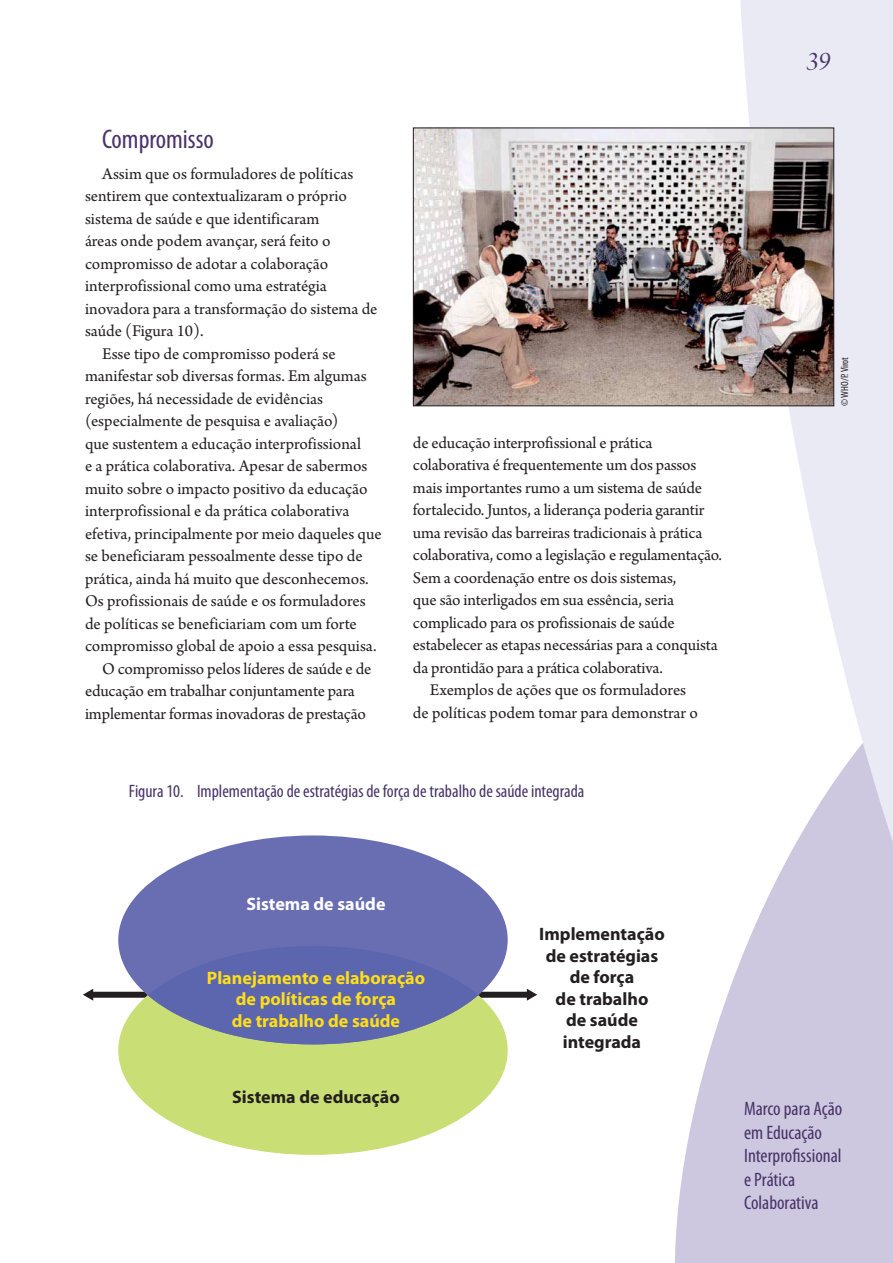
<style>
.page{position:relative;width:893px;height:1263px;background:#fff}
.page>*{position:absolute;margin:0;border:0;box-sizing:border-box;transform-origin:0 0}
.t1{font:condensed 27px "Myriad Pro";color:#483369}
.t2{font:27px "Arno Pro Italic Display";color:#483369}
.t3{font:condensed 19.5px/23.4px "Myriad Pro";color:#483369}
.t4{font:700 18px/21.6px "Myriad Pro";color:#231f20;text-align:center}
.t5{font:condensed 18px "Myriad Pro";color:#483369}
.t6{font:700 18px/21.6px "Myriad Pro";color:#ffde17;text-align:center}
.t7{font:700 18px "Myriad Pro";color:#fff}
.t8{font:17.25px "Arno Pro";letter-spacing:-.005em;color:#231f20}
.t9{font:condensed 10.5px "Myriad Pro";color:#231f20}
</style>
<div class="page">
<svg style="left:675px;top:1015px;width:218px;height:248px;fill:#cdc7df"></svg>
<svg style="left:721px;top:0;width:172px;height:1059px"></svg>
<img style="left:415px;top:130px;width:417px;height:274px">
<div style="left:413px;top:128px;width:421px;height:278px;border:1px solid #231f20"></div>
<div style="left:91px;top:992px;width:438px;height:6px;background:#231f20"></div>
<svg style="left:83px;top:989px;width:10px;height:12px"></svg>
<svg style="left:527px;top:989px;width:10px;height:12px"></svg>
<div style="left:118px;top:946px;width:390px;height:209px;background:#c9de74;border-radius:50%"></div>
<div style="left:118px;top:835px;width:390px;height:209px;background:#696eb3;border-radius:50%"></div>
<div style="left:148px;top:946px;width:330px;height:98px;background:#5c66af;border-radius:50%"></div>
<h1 class="t1" style="left:102px;top:123px;width:113px">Compromisso</h1>
<p class="t8" style="left:102px;top:164px;width:253px">Assim que os formuladores de políticas</p>
<p class="t8" style="left:85px;top:186px;width:263px">sentirem que contextualizaram o próprio</p>
<p class="t8" style="left:85px;top:209px;width:236px">sistema de saúde e que identificaram</p>
<p class="t8" style="left:85px;top:231px;width:247px">áreas onde podem avançar, será feito o</p>
<p class="t8" style="left:85px;top:254px;width:245px">compromisso de adotar a colaboração</p>
<p class="t8" style="left:85px;top:276px;width:243px">interprofissional como uma estratégia</p>
<p class="t8" style="left:85px;top:299px;width:294px">inovadora para a transformação do sistema de</p>
<p class="t8" style="left:85px;top:321px;width:120px">saúde (Figura 10).</p>
<p class="t8" style="left:102px;top:344px;width:235px">Esse tipo de compromisso poderá se</p>
<p class="t8" style="left:85px;top:366px;width:283px">manifestar sob diversas formas. Em algumas</p>
<p class="t8" style="left:85px;top:389px;width:240px">regiões, há necessidade de evidências</p>
<p class="t8" style="left:85px;top:411px;width:255px">(especialmente de pesquisa e avaliação)</p>
<p class="t8" style="left:85px;top:434px;width:277px">que sustentem a educação interprofissional</p>
<p class="t8" style="left:85px;top:456px;width:284px">e a prática colaborativa. Apesar de sabermos</p>
<p class="t8" style="left:85px;top:479px;width:284px">muito sobre o impacto positivo da educação</p>
<p class="t8" style="left:85px;top:501px;width:266px">interprofissional e da prática colaborativa</p>
<p class="t8" style="left:85px;top:524px;width:298px">efetiva, principalmente por meio daqueles que</p>
<p class="t8" style="left:85px;top:546px;width:279px">se beneficiaram pessoalmente desse tipo de</p>
<p class="t8" style="left:85px;top:569px;width:285px">prática, ainda há muito que desconhecemos.</p>
<p class="t8" style="left:85px;top:591px;width:282px">Os profissionais de saúde e os formuladores</p>
<p class="t8" style="left:85px;top:614px;width:273px">de políticas se beneficiariam com um forte</p>
<p class="t8" style="left:85px;top:636px;width:293px">compromisso global de apoio a essa pesquisa.</p>
<p class="t8" style="left:102px;top:659px;width:271px">O compromisso pelos líderes de saúde e de</p>
<p class="t8" style="left:85px;top:681px;width:271px">educação em trabalhar conjuntamente para</p>
<p class="t8" style="left:85px;top:704px;width:282px">implementar formas inovadoras de prestação</p>
<p class="t8" style="left:413px;top:432px;width:241px">de educação interprofissional e prática</p>
<p class="t8" style="left:413px;top:455px;width:285px">colaborativa é frequentemente um dos passos</p>
<p class="t8" style="left:413px;top:477px;width:291px">mais importantes rumo a um sistema de saúde</p>
<p class="t8" style="left:413px;top:500px;width:293px">fortalecido. Juntos, a liderança poderia garantir</p>
<p class="t8" style="left:413px;top:522px;width:291px">uma revisão das barreiras tradicionais à prática</p>
<p class="t8" style="left:413px;top:545px;width:310px">colaborativa, como a legislação e regulamentação.</p>
<p class="t8" style="left:413px;top:567px;width:265px">Sem a coordenação entre os dois sistemas,</p>
<p class="t8" style="left:413px;top:590px;width:263px">que são interligados em sua essência, seria</p>
<p class="t8" style="left:413px;top:612px;width:263px">complicado para os profissionais de saúde</p>
<p class="t8" style="left:413px;top:635px;width:306px">estabelecer as etapas necessárias para a conquista</p>
<p class="t8" style="left:413px;top:657px;width:251px">da prontidão para a prática colaborativa.</p>
<p class="t8" style="left:430px;top:680px;width:258px">Exemplos de ações que os formuladores</p>
<p class="t8" style="left:413px;top:702px;width:286px">de políticas podem tomar para demonstrar o</p>
<p class="t5" style="left:129px;top:780px;width:457px">Figura 10. Implementação de estratégias de força de trabalho de saúde integrada</p>
<h1 class="t2" style="left:806px;top:46px;width:26px">39</h1>
<p class="t9" style="left:838px;top:406px;width:51px;rotate:-90deg">© WHO/P. Virot</p>
<p class="t7" style="left:246px;top:892px;width:141px">Sistema de saúde</p>
<p class="t6" style="left:207px;top:966px;width:220px">Planejamento e elaboração de políticas de força<br>de trabalho de saúde</p>
<p class="t4" style="left:232px;top:1085px;width:169px">Sistema de educação</p>
<p class="t4" style="left:539px;top:922px;width:127px">Implementação de estratégias de força<br>de trabalho<br>de saúde integrada</p>
<p class="t3" style="left:744px;top:1097px;width:100px">Marco para Ação em Educação<br>Interprofissional e Prática<br>Colaborativa</p>
</div>
